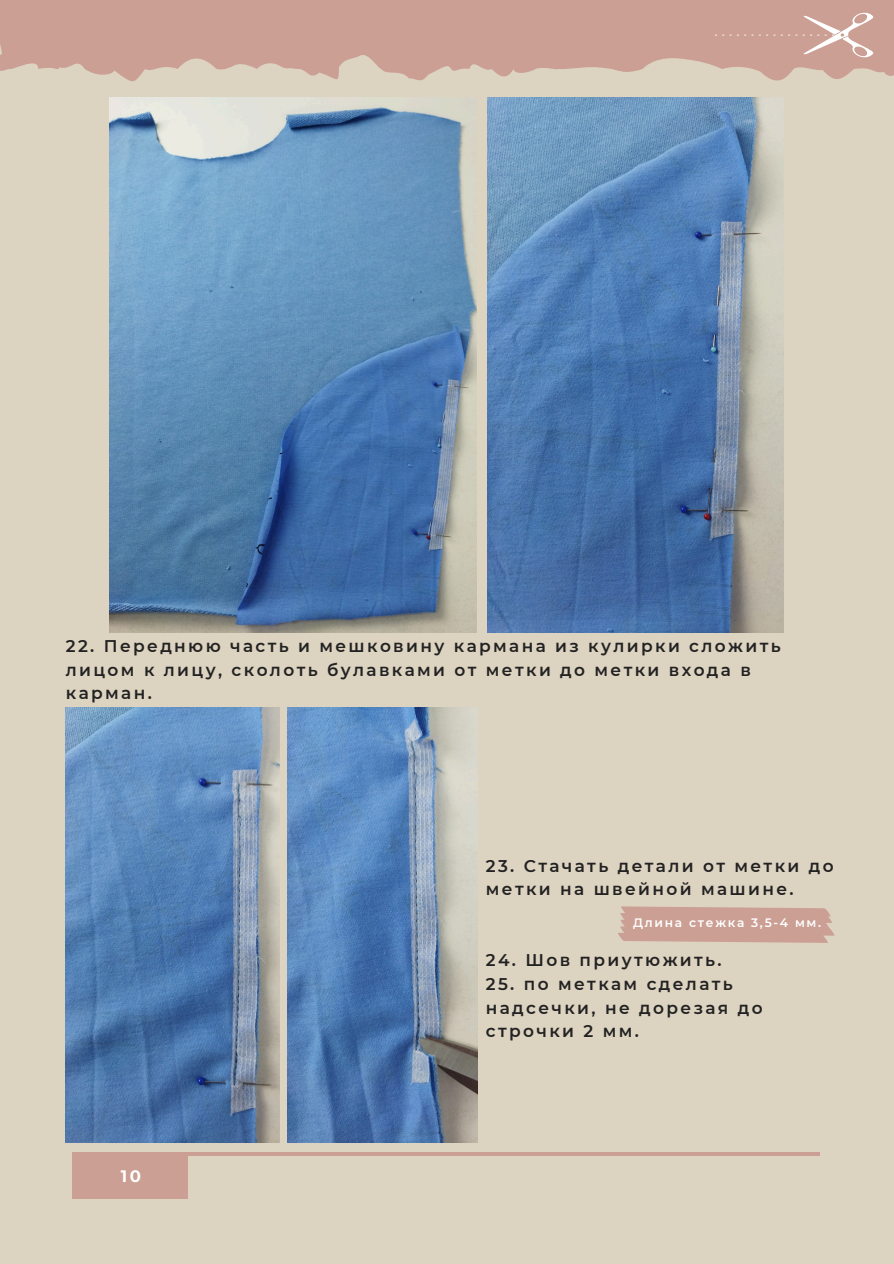
<style>
.page{position:relative;width:894px;height:1264px;background:#fff}
.page>*{position:absolute;margin:0;border:0;box-sizing:border-box;transform-origin:0 0}
.t1{font:600 16.95px/23.7px "Montserrat";letter-spacing:.14em;color:#222}
.t2{font:700 16.5px "Montserrat";color:#fff}
.t3{font:600 12.15px "Montserrat";letter-spacing:.14em;color:#fff}
</style>
<div class="page">
<div style="left:0;top:0;width:893px;height:1263px;background:#ddd3c1"></div>
<div style="left:72px;top:1152px;width:115px;height:46px;background:#cb9f94"></div>
<hr style="left:72px;top:1152px;width:747px;height:3px;background:#cb9f94">
<svg style="left:0;top:0;width:893px;height:81px;fill:#cb9f94"></svg>
<svg style="left:744px;top:12px;width:131px;height:46px"></svg>
<svg style="left:722px;top:35px;width:16px;height:1px"></svg>
<img style="left:110px;top:97px;width:367px;height:535px">
<img style="left:487px;top:97px;width:296px;height:535px">
<img style="left:66px;top:707px;width:214px;height:435px">
<img style="left:287px;top:707px;width:190px;height:435px">
<svg style="left:618px;top:906px;width:216px;height:36px"></svg>
<p class="t1" style="left:66px;top:634px;width:716px">22. Переднюю часть и мешковину кармана из кулирки сложить лицом к лицу, сколоть булавками от метки до метки входа в карман.</p>
<p class="t1" style="left:485px;top:853px;width:349px">23. Стачать детали от метки до метки на швейной машине.</p>
<h1 class="t3" style="left:633px;top:915px;width:189px">Длина стежка 3,5-4 мм.</h1>
<p class="t2" style="left:121px;top:1166px;width:22px">10</p>
<p class="t1" style="left:485px;top:948px;width:237px">24. Шов приутюжить.</p>
<p class="t1" style="left:485px;top:972px;width:278px">25. по меткам сделать надсечки, не дорезая до строчки 2 мм.</p>
</div>
